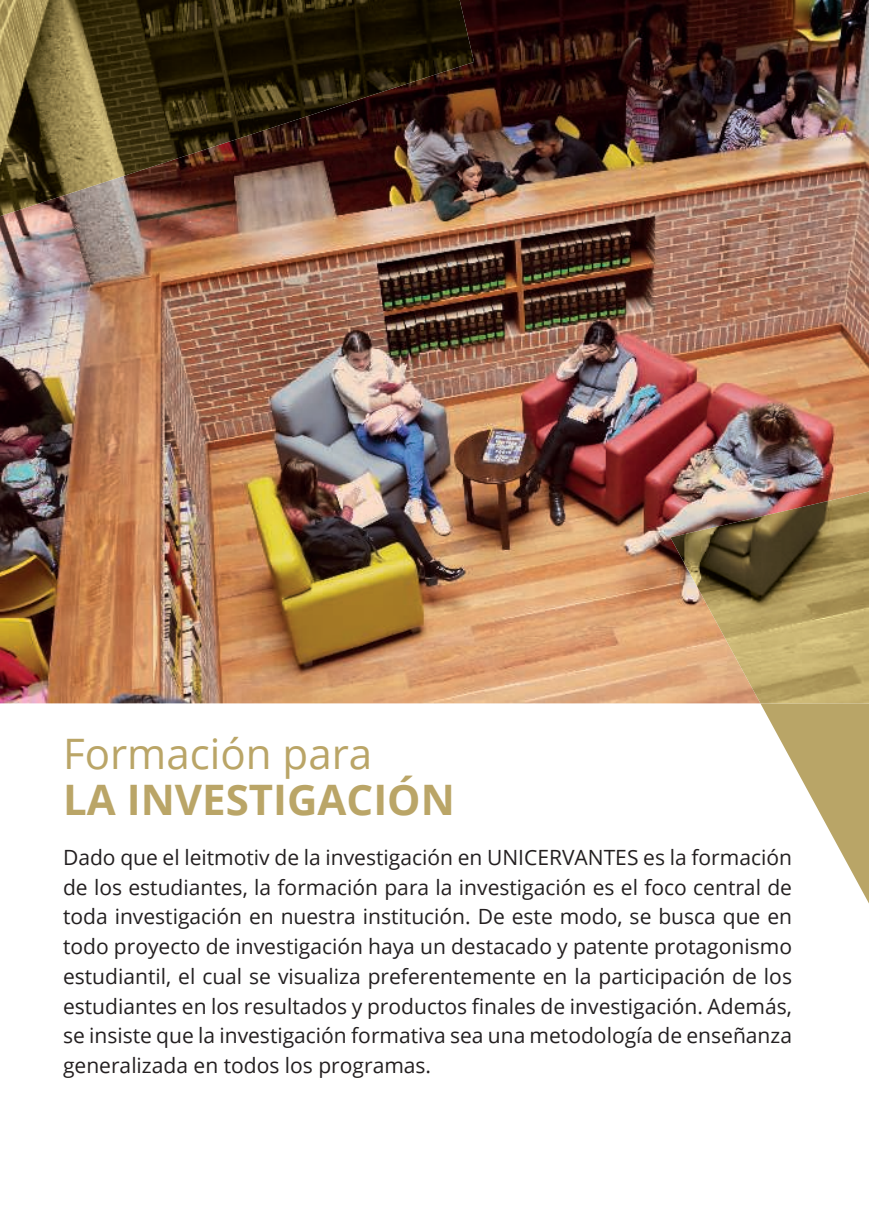
<style>
.page{position:relative;width:869px;height:1216px;background:#fff}
.page>*{position:absolute;margin:0;border:0;box-sizing:border-box;transform-origin:0 0}
.t1{font:700 42px "Open Sans";color:#baa567}
.t2{font:42px "Open Sans";color:#baa567}
.t3{font:21px/29.8px "Open Sans";color:#231f20;text-align:justify}
</style>
<div class="page">
<img style="left:0;top:0;width:868px;height:703px">
<img style="left:0;top:0;width:356px;height:162px">
<img style="left:355px;top:0;width:119px;height:101px">
<img style="left:0;top:162px;width:167px;height:54px">
<svg style="left:760px;top:703px;width:108px;height:199px"></svg>
<img style="left:670px;top:491px;width:198px;height:212px">
<h1 class="t2" style="left:63px;top:737px;width:310px">Formación para</h1>
<h1 class="t1" style="left:63px;top:769px;width:393px">LA INVESTIGACIÓN</h1>
<p class="t3" style="left:63px;top:844px;width:730px">Dado que el leitmotiv de la investigación en UNICERVANTES es la formación de los estudiantes, la formación para la investigación es el foco central de toda investigación en nuestra institución. De este modo, se busca que en todo proyecto de investigación haya un destacado y patente protagonismo estudiantil, el cual se visualiza preferentemente en la participación de los estudiantes en los resultados y productos finales de investigación. Además, se insiste que la investigación formativa sea una metodología de enseñanza generalizada en todos los programas.</p>
</div>
